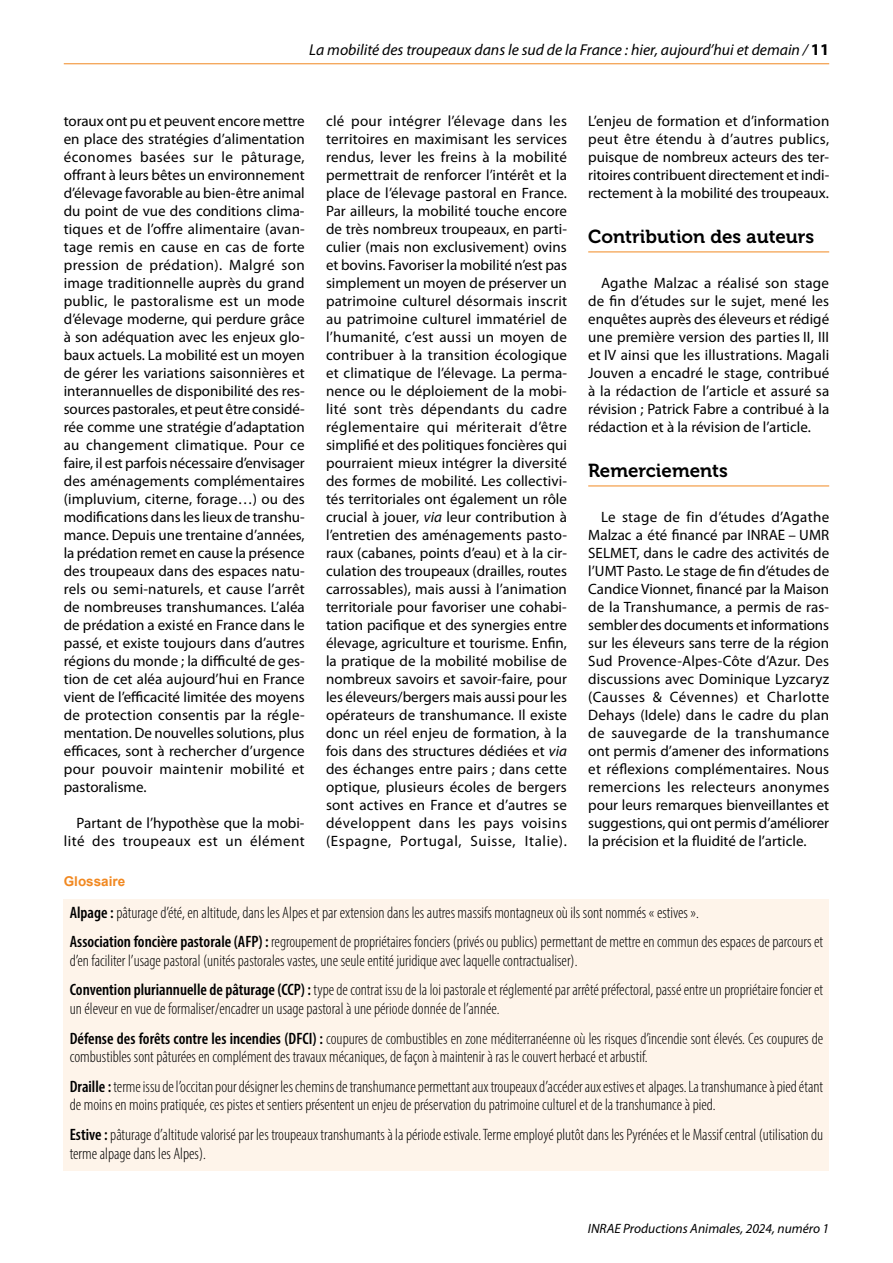
<style>
.page{position:relative;width:893px;height:1263px;background:#fff}
.page>*{position:absolute;margin:0;border:0;box-sizing:border-box;transform-origin:0 0}
.t1{font:18.75px "Museo 700";color:#000}
.t2{font:300 condensed 16.5px/29.4px "Myriad Pro";color:#000}
.t3{font:italic 15.75px "Myriad Pro";color:#000}
.t4{font:15px/18px "Myriad Pro";color:#000;text-align:justify}
.t5{font:15px/18px "Myriad Pro";letter-spacing:.025em;color:#000;text-align:right}
.t6{font:italic 13.5px "Myriad Pro";color:#000}
.t7{font:700 13.5px "Arial";color:#f18922}
.s1{font-weight:700;font-style:normal;font-size:16.5px}
.s2{font-style:italic}
.s3{font-weight:600}
</style>
<div class="page">
<hr style="left:64px;top:63px;width:765px;height:1px;background:#f18922">
<hr style="left:588px;top:252px;width:241px;height:1px;background:#f18922">
<hr style="left:588px;top:486px;width:241px;height:1px;background:#f18922">
<div style="left:64px;top:899px;width:765px;height:272px;background:#fef4ea"></div>
<p class="t3" style="left:309px;top:40px;width:521px">La mobilité des troupeaux dans le sud de la France : hier, aujourd’hui et demain / <span class="s1">11</span></p>
<p class="t4" style="left:64px;top:112px;width:243px">toraux ont pu et peuvent encore mettre en place des stratégies d’alimentation économes basées sur le pâturage, offrant à leurs bêtes un environnement d’élevage favorable au bien-être animal du point de vue des conditions clima&shy;tiques et de l’offre alimentaire (avan&shy;tage remis en cause en cas de forte pression de prédation). Malgré son image traditionnelle auprès du grand public, le pastoralisme est un mode d’élevage moderne, qui perdure grâce à son adéquation avec les enjeux glo&shy;baux actuels. La mobilité est un moyen de gérer les variations saisonnières et interannuelles de disponibilité des res&shy;sources pastorales, et peut être considé&shy;rée comme une stratégie d’adaptation au changement climatique. Pour ce faire, il est parfois nécessaire d’envisager des aménagements complémentaires (impluvium, citerne, forage…) ou des modifications dans les lieux de transhu&shy;mance. Depuis une trentaine d’années, la prédation remet en cause la présence des troupeaux dans des espaces natu&shy;rels ou semi-naturels, et cause l’arrêt de nombreuses transhumances. L’aléa de prédation a existé en France dans le passé, et existe toujours dans d’autres régions du monde ; la difficulté de ges&shy;tion de cet aléa aujourd’hui en France vient de l’efficacité limitée des moyens de protection consentis par la régle&shy;mentation. De nouvelles solutions, plus efficaces, sont à rechercher d’urgence pour pouvoir maintenir mobilité et pastoralisme.</p>
<p class="t5" style="left:64px;top:814px;width:242px">Partant de l’hypothèse que la mobi&shy;lité des troupeaux est un élément</p>
<p class="t4" style="left:326px;top:112px;width:243px">clé pour intégrer l’élevage dans les territoires en maximisant les services rendus, lever les freins à la mobilité permettrait de renforcer l’intérêt et la place de l’élevage pastoral en France.<br>Par ailleurs, la mobilité touche encore de très nombreux troupeaux, en parti&shy;culier (mais non exclusivement) ovins et bovins. Favoriser la mobilité n’est pas simplement un moyen de préserver un patrimoine culturel désormais inscrit au patrimoine culturel immatériel de l’humanité, c’est aussi un moyen de contribuer à la transition écologique et climatique de l’élevage. La perma&shy;nence ou le déploiement de la mobi&shy;lité sont très dépendants du cadre réglementaire qui mériterait d’être simplifié et des politiques foncières qui pourraient mieux intégrer la diversité des formes de mobilité. Les collectivi&shy;tés territoriales ont également un rôle crucial à jouer, <span class="s2">via</span> leur contribution à l’entretien des aménagements pasto&shy;raux (cabanes, points d’eau) et à la cir&shy;culation des troupeaux (drailles, routes carrossables), mais aussi à l’animation territoriale pour favoriser une cohabi&shy;tation pacifique et des synergies entre élevage, agriculture et tourisme. Enfin, la pratique de la mobilité mobilise de nombreux savoirs et savoir-faire, pour les éleveurs/bergers mais aussi pour les opérateurs de transhumance. Il existe donc un réel enjeu de formation, à la fois dans des structures dédiées et <span class="s2">via </span>des échanges entre pairs ; dans cette optique, plusieurs écoles de bergers sont actives en France et d’autres se développent dans les pays voisins (Espagne, Portugal, Suisse, Italie).</p>
<p class="t4" style="left:588px;top:112px;width:243px">L’enjeu de formation et d’information peut être étendu à d’autres publics, puisque de nombreux acteurs des ter&shy;ritoires contribuent directement et indi&shy;rectement à la mobilité des troupeaux.</p>
<p class="t1" style="left:588px;top:226px;width:228px">Contribution des auteurs</p>
<p class="t4" style="left:588px;top:274px;width:243px;text-indent:13px">Agathe Malzac a réalisé son stage de fin d’études sur le sujet, mené les enquêtes auprès des éleveurs et rédigé une première version des parties II, III et IV ainsi que les illustrations. Magali Jouven a encadré le stage, contribué à la rédaction de l’article et assuré sa révision ; Patrick Fabre a contribué à la rédaction et à la révision de l’article.</p>
<p class="t1" style="left:588px;top:460px;width:141px">Remerciements</p>
<p class="t4" style="left:588px;top:508px;width:243px;text-indent:13px">Le stage de fin d’études d’Agathe Malzac a été financé par INRAE – UMR SELMET, dans le cadre des activités de l’UMT Pasto. Le stage de fin d’études de Candice Vionnet, financé par la Maison de la Transhumance, a permis de ras&shy;sembler des documents et informations sur les éleveurs sans terre de la région Sud Provence-Alpes-Côte d’Azur. Des discussions avec Dominique Lyzcaryz (Causses &amp; Cévennes) et Charlotte Dehays (Idele) dans le cadre du plan de sauvegarde de la transhumance ont permis d’amener des informations et réflexions complémentaires. Nous remercions les relecteurs anonymes pour leurs remarques bienveillantes et suggestions, qui ont permis d’améliorer la précision et la fluidité de l’article.</p>
<p class="t7" style="left:64px;top:872px;width:63px">Glossaire</p>
<p class="t2" style="left:70px;top:898px;width:755px"><span class="s3">Alpage :</span> pâturage d’été, en altitude, dans les Alpes et par extension dans les autres massifs montagneux où ils sont nommés « estives ».<br><span class="s3">Association foncière pastorale (AFP) :</span> regroupement de propriétaires fonciers (privés ou publics) permettant de mettre en commun des espaces de parcours et</p>
<p class="t2" style="left:70px;top:946px;width:755px">d’en faciliter l’usage pastoral (unités pastorales vastes, une seule entité juridique avec laquelle contractualiser).<br><span class="s3">Convention pluriannuelle de pâturage (CCP) :</span> type de contrat issu de la loi pastorale et réglementé par arrêté préfectoral, passé entre un propriétaire foncier et</p>
<p class="t2" style="left:70px;top:994px;width:755px">un éleveur en vue de formaliser/encadrer un usage pastoral à une période donnée de l’année.<br><span class="s3">Défense des forêts contre les incendies (DFCI) :</span> coupures de combustibles en zone méditerranéenne où les risques d’incendie sont élevés. Ces coupures de</p>
<p class="t2" style="left:70px;top:1042px;width:755px">combustibles sont pâturées en complément des travaux mécaniques, de façon à maintenir à ras le couvert herbacé et arbustif.<br><span class="s3">Draille :</span> terme issu de l’occitan pour désigner les chemins de transhumance permettant aux troupeaux d’accéder aux estives et alpages. La transhumance à pied étant</p>
<p class="t2" style="left:70px;top:1090px;width:755px">de moins en moins pratiquée, ces pistes et sentiers présentent un enjeu de préservation du patrimoine culturel et de la transhumance à pied.<br><span class="s3">Estive :</span> pâturage d’altitude valorisé par les troupeaux transhumants à la période estivale. Terme employé plutôt dans les Pyrénées et le Massif central (utilisation du</p>
<p class="t2" style="left:70px;top:1138px;width:138px">terme alpage dans les Alpes).</p>
<p class="t6" style="left:588px;top:1220px;width:243px">INRAE Productions Animales, 2024, numéro 1</p>
</div>
